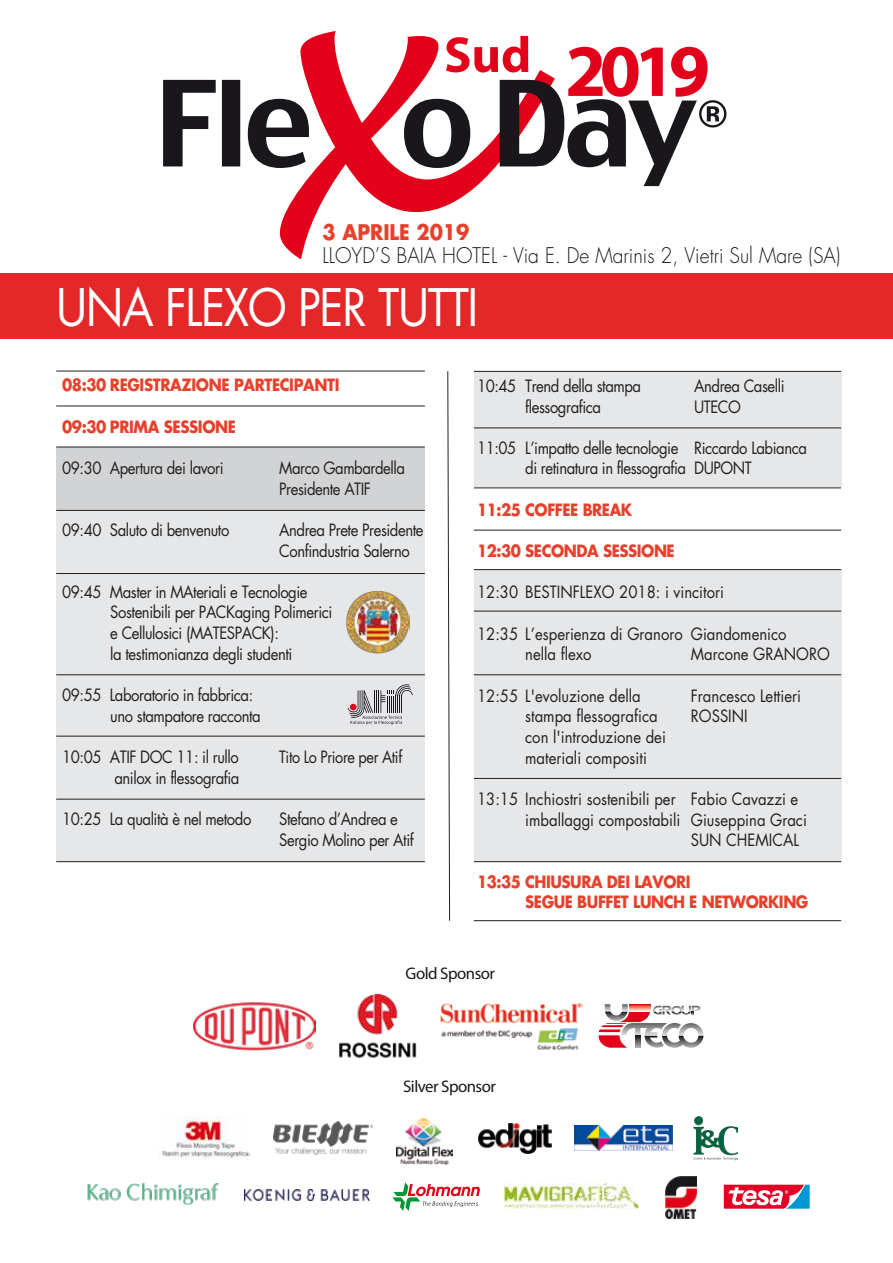
<style>
.page{position:relative;width:893px;height:1263px;background:#fff}
.page>*{position:absolute;margin:0;border:0;box-sizing:border-box;transform-origin:0 0}
.t1{font:700 74.25px "Myriad Pro";color:#e2001a}
.t2{font:700 50.7px "Myriad Pro";color:#e2001a}
.t3{font:50.25px "Futura";letter-spacing:-.03em;color:#fff;scale:.9 1}
.t4{font:300 21px "Futura";color:#1a171c;scale:.92 1}
.t5{font:700 21px "Futura";color:#e6412c;scale:.92 1}
.t6{font:16.8px "Myriad Pro";letter-spacing:-.03em;color:#1a171b}
.t7{font:16.5px/20.7px "Futura";letter-spacing:-.03em;color:#231f20;scale:.9 1}
.t8{font:16.5px/20.7px "Futura";color:#231f20;scale:.9 1}
.t9{font:700 16.5px/20.7px "Futura";letter-spacing:-.03em;color:#e6412c;scale:.9 1}
.t10{font:16.5px "Futura";letter-spacing:-.03em;color:#231f20;scale:.88 1}
</style>
<div class="page">
<div style="left:0;top:273px;width:893px;height:65px;background:#e42729"></div>
<svg style="left:280px;top:31px;width:275px;height:228px"></svg>
<svg style="left:163px;top:80px;width:534px;height:106px"></svg>
<svg style="left:699px;top:100px;width:27px;height:27px"></svg>
<div style="left:56px;top:510px;width:369px;height:352px;background:#e6e7e8"></div>
<div style="left:56px;top:447px;width:369px;height:63px;background:#d1d3d5"></div>
<svg style="left:447px;top:371px;width:3px;height:550px"></svg>
<hr style="left:56px;top:371px;width:369px;height:1px;background:#231f20">
<hr style="left:56px;top:447px;width:369px;height:1px;background:#231f20">
<hr style="left:56px;top:406px;width:369px;height:1px;background:#231f20">
<hr style="left:56px;top:510px;width:369px;height:1px;background:#231f20">
<hr style="left:56px;top:799px;width:369px;height:1px;background:#231f20">
<hr style="left:56px;top:861px;width:369px;height:1px;background:#231f20">
<hr style="left:56px;top:736px;width:369px;height:1px;background:#231f20">
<hr style="left:56px;top:674px;width:369px;height:1px;background:#231f20">
<hr style="left:56px;top:573px;width:369px;height:1px;background:#231f20">
<div style="left:474px;top:371px;width:367px;height:116px;background:#e6e7e8"></div>
<div style="left:474px;top:570px;width:367px;height:292px;background:#e6e7e8"></div>
<hr style="left:474px;top:371px;width:367px;height:1px;background:#231f20">
<hr style="left:474px;top:487px;width:367px;height:1px;background:#231f20">
<hr style="left:474px;top:569px;width:367px;height:1px;background:#231f20">
<hr style="left:474px;top:530px;width:367px;height:1px;background:#231f20">
<hr style="left:474px;top:427px;width:367px;height:1px;background:#231f20">
<hr style="left:474px;top:674px;width:367px;height:1px;background:#231f20">
<hr style="left:474px;top:861px;width:367px;height:1px;background:#231f20">
<hr style="left:474px;top:920px;width:367px;height:1px;background:#231f20">
<hr style="left:474px;top:778px;width:367px;height:1px;background:#231f20">
<hr style="left:474px;top:611px;width:367px;height:1px;background:#231f20">
<img style="left:194px;top:1002px;width:122px;height:49px">
<img style="left:339px;top:995px;width:78px;height:63px">
<img style="left:440px;top:1003px;width:142px;height:46px">
<svg style="left:598px;top:1004px;width:106px;height:44px"></svg>
<svg style="left:629px;top:1004px;width:21px;height:7px"></svg>
<svg style="left:348px;top:684px;width:65px;height:41px"></svg>
<img style="left:346px;top:591px;width:64px;height:62px">
<img style="left:273px;top:1122px;width:100px;height:33px">
<img style="left:478px;top:1123px;width:74px;height:30px">
<img style="left:574px;top:1126px;width:98px;height:24px">
<svg style="left:392px;top:1182px;width:88px;height:29px"></svg>
<img style="left:505px;top:1183px;width:133px;height:25px">
<svg style="left:724px;top:1185px;width:86px;height:24px"></svg>
<img style="left:396px;top:1117px;width:56px;height:48px">
<img style="left:244px;top:1190px;width:126px;height:10px">
<img style="left:693px;top:1116px;width:45px;height:44px">
<img style="left:88px;top:1183px;width:131px;height:21px">
<img style="left:665px;top:1176px;width:31px;height:43px">
<img style="left:161px;top:1116px;width:89px;height:44px">
<h2 class="t2" style="left:444px;top:22px;width:89px">Sud</h2>
<h1 class="t1" style="left:565px;top:22px;width:146px">2019</h1>
<p class="t5" style="left:322px;top:218px;width:161px">3 APRILE 2019</p>
<p class="t4" style="left:322px;top:242px;width:565px">LLOYD’S BAIA HOTEL - Via E. De Marinis 2, Vietri Sul Mare (SA)</p>
<h3 class="t3" style="left:56px;top:276px;width:471px">UNA FLEXO PER TUTTI</h3>
<p class="t9" style="left:62px;top:374px;width:310px">08:30 REGISTRAZIONE PARTECIPANTI</p>
<p class="t9" style="left:62px;top:416px;width:195px">09:30 PRIMA SESSIONE</p>
<p class="t7" style="left:62px;top:458px;width:181px">09:30 Apertura dei lavori</p>
<p class="t7" style="left:279px;top:458px;width:141px">Marco Gambardella<br>Presidente ATIF</p>
<p class="t7" style="left:62px;top:520px;width:187px">09:40 Saluto di benvenuto</p>
<p class="t7" style="left:279px;top:520px;width:162px">Andrea Prete Presidente<br>Confindustria Salerno</p>
<p class="t7" style="left:110px;top:582px;width:248px;text-indent:-48px">09:45 Master in MAteriali e Tecnologie Sostenibili per PACKaging Polimerici e Cellulosici (MATESPACK):<br>la testimonianza degli studenti</p>
<p class="t7" style="left:110px;top:685px;width:169px;text-indent:-48px">09:55 Laboratorio in fabbrica: uno stampatore racconta</p>
<p class="t7" style="left:62px;top:747px;width:198px">10:05 ATIF DOC 11: il rullo</p>
<p class="t10" style="left:279px;top:746px;width:141px">Tito Lo Priore per Atif</p>
<p class="t7" style="left:114px;top:767px;width:141px">anilox in flessografia</p>
<p class="t7" style="left:62px;top:809px;width:212px">10:25 La qualità è nel metodo</p>
<p class="t7" style="left:279px;top:809px;width:151px">Stefano d’Andrea e<br>Sergio Molino per Atif</p>
<p class="t7" style="left:477px;top:376px;width:184px">10:45 Trend della stampa</p>
<p class="t7" style="left:694px;top:376px;width:102px">Andrea Caselli</p>
<p class="t7" style="left:525px;top:396px;width:86px">flessografica</p>
<p class="t7" style="left:694px;top:396px;width:54px">UTECO</p>
<p class="t7" style="left:477px;top:438px;width:368px;text-align:center">11:05 L’impatto delle tecnologie Riccardo Labianca di retinatura in flessografia DUPONT</p>
<p class="t9" style="left:477px;top:499px;width:174px">11:25 COFFEE BREAK</p>
<p class="t9" style="left:477px;top:540px;width:221px">12:30 SECONDA SESSIONE</p>
<p class="t8" style="left:477px;top:582px;width:276px">12:30 BESTINFLEXO 2018: i vincitori</p>
<p class="t8" style="left:525px;top:623px;width:292px;text-indent:-48px">12:35 L’esperienza di Granoro Giandomenico nella flexo</p>
<p class="t8" style="left:691px;top:644px;width:156px">Marcone GRANORO</p>
<p class="t8" style="left:477px;top:685px;width:183px">12:55 L'evoluzione della</p>
<p class="t8" style="left:691px;top:685px;width:124px">Francesco Lettieri</p>
<p class="t8" style="left:525px;top:706px;width:149px">stampa flessografica</p>
<p class="t8" style="left:691px;top:706px;width:65px">ROSSINI</p>
<p class="t8" style="left:525px;top:727px;width:158px">con l'introduzione dei materiali compositi</p>
<p class="t8" style="left:477px;top:789px;width:358px">13:15 Inchiostri sostenibili per Fabio Cavazzi e</p>
<p class="t8" style="left:525px;top:809px;width:315px">imballaggi compostabili Giuseppina Graci</p>
<p class="t8" style="left:691px;top:830px;width:122px">SUN CHEMICAL</p>
<p class="t9" style="left:525px;top:871px;width:316px;text-indent:-48px">13:35 CHIUSURA DEI LAVORI<br>SEGUE BUFFET LUNCH E NETWORKING</p>
<p class="t6" style="left:406px;top:963px;width:91px">Gold Sponsor</p>
<p class="t6" style="left:403px;top:1076px;width:94px">Silver Sponsor</p>
</div>
